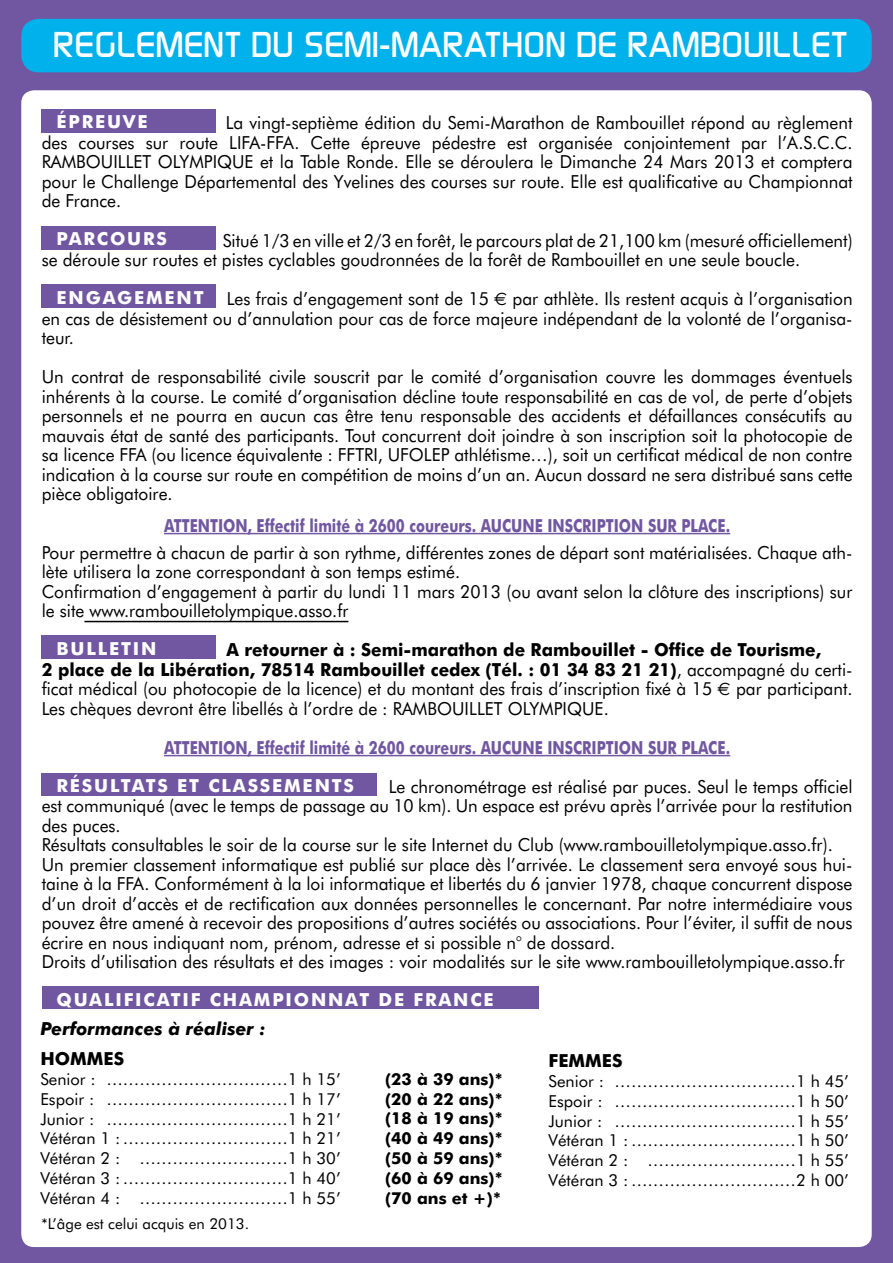
<style>
.page{position:relative;width:893px;height:1263px;background:#7157a1}
.page>*{position:absolute;margin:0;border:0;box-sizing:border-box;transform-origin:0 0}
.t1{font:34.5px "Bazouk SSK";letter-spacing:.05em;color:#fff}
.t2{font:18px/19.5px "Futura BT";color:#000;text-align:justify;scale:.96 1}
.t3{font:700 18px "Futura BT";color:#7157a1;scale:.8 1}
.t4{font:700 18px "Futura BT";letter-spacing:.1em;color:#fff}
.t5{font:700 18px "Futura BT";color:#000;scale:.96 1}
.t6{font:italic 700 18px "Futura BT";color:#000}
.t7{font:700 18px "Futura BT";color:#000}
.t8{font:16.5px "Futura BT";color:#000}
.t9{font:700 16.5px "Futura BT";color:#000}
.t10{font:15px "Futura BT";color:#000}
.s1{font-family:"Euro Sans"}
.s2{font-weight:700}
</style>
<div class="page">
<div style="left:21px;top:90px;width:851px;height:1157px;background:#fff;border-radius:13px"></div>
<svg style="left:21px;top:18px;width:112px;height:1229px"></svg>
<div style="left:21px;top:19px;width:851px;height:53px;background:#00b1eb;border-radius:17px"></div>
<hr style="left:164px;top:533px;width:566px;height:1px;background:#7157a1">
<hr style="left:84px;top:621px;width:264px;height:1px;background:#000">
<hr style="left:164px;top:755px;width:566px;height:1px;background:#7157a1">
<div style="left:42px;top:109px;width:174px;height:23px;background:#7157a1"></div>
<div style="left:42px;top:226px;width:174px;height:23px;background:#7157a1"></div>
<div style="left:42px;top:285px;width:174px;height:23px;background:#7157a1"></div>
<div style="left:42px;top:636px;width:174px;height:23px;background:#7157a1"></div>
<div style="left:42px;top:773px;width:335px;height:22px;background:#7157a1"></div>
<div style="left:42px;top:986px;width:496px;height:23px;background:#7157a1"></div>
<p class="t1" style="left:54px;top:28px;width:795px">REGLEMENT DU SEMI-MARATHON DE RAMBOUILLET</p>
<p class="t4" style="left:57px;top:111px;width:93px">ÉPREUVE</p>
<p class="t2" style="left:42px;top:113px;width:846px;text-indent:184px">La vingt-septième édition du Semi-Marathon de Rambouillet répond au règlement des courses sur route LIFA-FFA. Cette épreuve pédestre est organisée conjointement par l’A.S.C.C.<br>RAMBOUILLET OLYMPIQUE et la Table Ronde. Elle se déroulera le Dimanche 24 Mars 2013 et comptera pour le Challenge Départemental des Yvelines des courses sur route. Elle est qualificative au Championnat de France.</p>
<p class="t4" style="left:57px;top:228px;width:112px">PARCOURS</p>
<p class="t2" style="left:42px;top:230px;width:846px;text-indent:181px">Situé 1/3 en ville et 2/3 en forêt, le parcours plat de 21,100 km (mesuré officiellement) se déroule sur routes et pistes cyclables goudronnées de la forêt de Rambouillet en une seule boucle.</p>
<p class="t4" style="left:57px;top:286px;width:149px">ENGAGEMENT</p>
<p class="t2" style="left:42px;top:289px;width:846px;text-indent:185px">Les frais d’engagement sont de 15 <span class="s1">€</span> par athlète. Ils restent acquis à l’organisation en cas de désistement ou d’annulation pour cas de force majeure indépendant de la volonté de l’organisa&shy;teur.</p>
<p class="t2" style="left:42px;top:367px;width:846px">Un contrat de responsabilité civile souscrit par le comité d’organisation couvre les dommages éventuels inhérents à la course. Le comité d’organisation décline toute responsabilité en cas de vol, de perte d’objets personnels et ne pourra en aucun cas être tenu responsable des accidents et défaillances consécutifs au mauvais état de santé des participants. Tout concurrent doit joindre à son inscription soit la photocopie de sa licence FFA (ou licence équivalente : FFTRI, UFOLEP athlétisme…), soit un certificat médical de non contre indication à la course sur route en compétition de moins d’un an. Aucun dossard ne sera distribué sans cette pièce obligatoire.</p>
<p class="t3" style="left:164px;top:514px;width:709px">ATTENTION, Effectif limité à 2600 coureurs. AUCUNE INSCRIPTION SUR PLACE.</p>
<p class="t2" style="left:42px;top:542px;width:846px">Pour permettre à chacun de partir à son rythme, différentes zones de départ sont matérialisées. Chaque ath&shy;lète utilisera la zone correspondant à son temps estimé.</p>
<p class="t2" style="left:42px;top:581px;width:846px">Confirmation d’engagement à partir du lundi 11 mars 2013 (ou avant selon la clôture des inscriptions) sur le site www.rambouilletolympique.asso.fr</p>
<p class="t4" style="left:57px;top:637px;width:101px">BULLETIN</p>
<p class="t5" style="left:226px;top:639px;width:621px">A retourner à : Semi-marathon de Rambouillet - Office de Tourisme,</p>
<p class="t2" style="left:42px;top:659px;width:846px"><span class="s2">2 place de la Libération, 78514 Rambouillet cedex (Tél. : 01 34 83 21 21)</span>, accompagné du certi&shy;ficat médical (ou photocopie de la licence) et du montant des frais d’inscription fixé à 15 <span class="s1">€</span> par participant.<br>Les chèques devront être libellés à l’ordre de : RAMBOUILLET OLYMPIQUE.</p>
<p class="t3" style="left:164px;top:736px;width:709px">ATTENTION, Effectif limité à 2600 coureurs. AUCUNE INSCRIPTION SUR PLACE.</p>
<p class="t4" style="left:57px;top:774px;width:299px">RÉSULTATS ET CLASSEMENTS</p>
<p class="t2" style="left:42px;top:776px;width:846px;text-indent:347px">Le chronométrage est réalisé par puces. Seul le temps officiel est communiqué (avec le temps de passage au 10 km). Un espace est prévu après l’arrivée pour la restitution des puces.</p>
<p class="t2" style="left:42px;top:835px;width:825px">Résultats consultables le soir de la course sur le site Internet du Club (www.rambouilletolympique.asso.fr).</p>
<p class="t2" style="left:42px;top:854px;width:846px">Un premier classement informatique est publié sur place dès l’arrivée. Le classement sera envoyé sous hui&shy;taine à la FFA. Conformément à la loi informatique et libertés du 6 janvier 1978, chaque concurrent dispose d’un droit d’accès et de rectification aux données personnelles le concernant. Par notre intermédiaire vous pouvez être amené à recevoir des propositions d’autres sociétés ou associations. Pour l’éviter, il suffit de nous écrire en nous indiquant nom, prénom, adresse et si possible n° de dossard.</p>
<p class="t2" style="left:42px;top:952px;width:838px">Droits d’utilisation des résultats et des images : voir modalités sur le site www.rambouilletolympique.asso.fr</p>
<p class="t4" style="left:57px;top:988px;width:439px">QUALIFICATIF CHAMPIONNAT DE FRANCE</p>
<p class="t6" style="left:40px;top:1018px;width:227px">Performances à réaliser :</p>
<p class="t7" style="left:40px;top:1048px;width:85px">HOMMES</p>
<p class="t8" style="left:40px;top:1069px;width:302px">Senior : ……………………………1 h 15’</p>
<p class="t8" style="left:40px;top:1089px;width:302px">Espoir : ……………………………1 h 17’</p>
<p class="t8" style="left:40px;top:1109px;width:302px">Junior : ……………………………1 h 21’</p>
<p class="t8" style="left:40px;top:1128px;width:302px">Vétéran 1 : …………………………1 h 21’</p>
<p class="t8" style="left:40px;top:1148px;width:302px">Vétéran 2 : ………………………1 h 30’</p>
<p class="t8" style="left:40px;top:1168px;width:302px">Vétéran 3 : …………………………1 h 40’</p>
<p class="t8" style="left:40px;top:1188px;width:302px">Vétéran 4 : ………………………1 h 55’</p>
<p class="t7" style="left:549px;top:1050px;width:75px">FEMMES</p>
<p class="t8" style="left:549px;top:1071px;width:302px">Senior : ……………………………1 h 45’</p>
<p class="t8" style="left:549px;top:1091px;width:302px">Espoir : ……………………………1 h 50’</p>
<p class="t8" style="left:549px;top:1111px;width:302px">Junior : ……………………………1 h 55’</p>
<p class="t8" style="left:549px;top:1130px;width:302px">Vétéran 1 : …………………………1 h 50’</p>
<p class="t8" style="left:549px;top:1150px;width:302px">Vétéran 2 : ………………………1 h 55’</p>
<p class="t8" style="left:549px;top:1170px;width:302px">Vétéran 3 : …………………………2 h 00’</p>
<p class="t9" style="left:385px;top:1069px;width:119px">(23 à 39 ans)*</p>
<p class="t9" style="left:385px;top:1089px;width:119px">(20 à 22 ans)*</p>
<p class="t9" style="left:385px;top:1108px;width:119px">(18 à 19 ans)*</p>
<p class="t9" style="left:385px;top:1128px;width:119px">(40 à 49 ans)*</p>
<p class="t9" style="left:385px;top:1148px;width:119px">(50 à 59 ans)*</p>
<p class="t9" style="left:385px;top:1168px;width:119px">(60 à 69 ans)*</p>
<p class="t9" style="left:385px;top:1188px;width:117px">(70 ans et +)*</p>
<p class="t10" style="left:41px;top:1214px;width:209px">*L’âge est celui acquis en 2013.</p>
</div>
